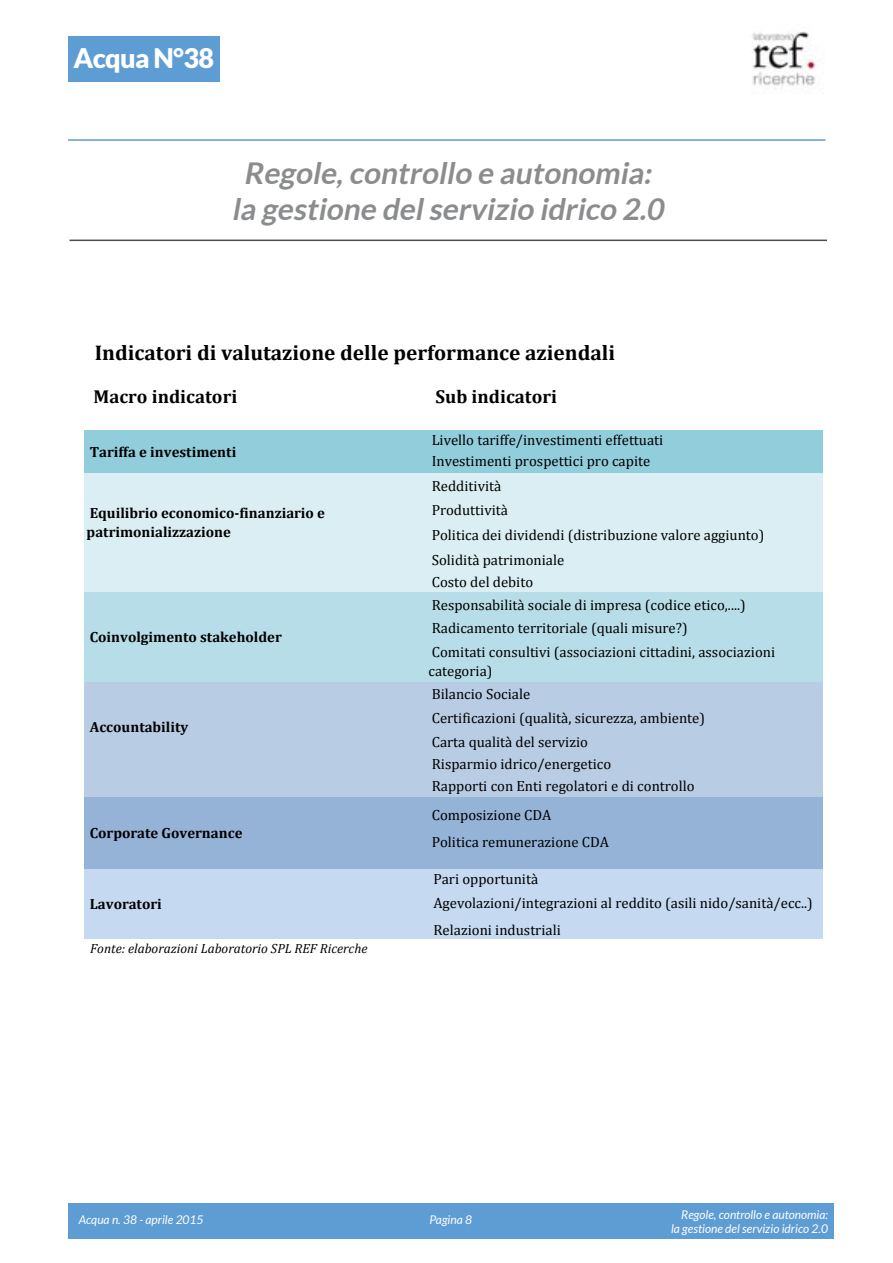
<style>
.page{position:relative;width:893px;height:1263px;background:#fff}
.page>*{position:absolute;margin:0;border:0;box-sizing:border-box;transform-origin:0 0}
.t1{font:italic 700 30px/36px "Lato";color:#8a8c8e;text-align:center}
.t2{font:900 27px "Lato";letter-spacing:-.025em;color:#fff}
.t3{font:700 21.3px "Cambria";color:#000}
.t4{font:700 18.75px "Cambria";color:#000}
.t5{font:14.7px/24.6px "Cambria";color:#000}
.t6{font:700 14.7px/18.5px "Cambria";color:#000}
.t7{font:italic 13.35px "Cambria";color:#000}
.t8{font:italic 12px/14.4px "Lato";color:#fff;text-align:right}
</style>
<div class="page">
<hr style="left:68px;top:139px;width:757px;height:2px;background:#5e9cd4">
<hr style="left:69px;top:240px;width:758px;height:1px;background:#4d4d4f">
<img style="left:752px;top:31px;width:64px;height:58px">
<div style="left:68px;top:36px;width:152px;height:46px;background:#5e9cd4"></div>
<div style="left:68px;top:1203px;width:765px;height:36px;background:#5e9cd4"></div>
<div style="left:84px;top:431px;width:739px;height:42px;background:#92cddc"></div>
<div style="left:84px;top:473px;width:739px;height:119px;background:#daeef3"></div>
<div style="left:84px;top:592px;width:739px;height:90px;background:#b7dee8"></div>
<div style="left:84px;top:682px;width:739px;height:116px;background:#b8cce4"></div>
<div style="left:84px;top:797px;width:739px;height:72px;background:#95b3d7"></div>
<div style="left:84px;top:869px;width:739px;height:70px;background:#c5d9f1"></div>
<h2 class="t2" style="left:74px;top:42px;width:142px">Acqua N°38</h2>
<h1 class="t1" style="left:232px;top:154px;width:439px">Regole,controllo e autonomia: la gestione delservizio idrico 2.0</h1>
<h3 class="t3" style="left:95px;top:337px;width:522px">Indicatori di valutazione delle performance aziendali</h3>
<p class="t4" style="left:93px;top:383px;width:145px">Macro indicatori</p>
<p class="t4" style="left:436px;top:383px;width:123px">Sub indicatori</p>
<p class="t5" style="left:432px;top:429px;width:233px;line-height:21.3px">Livello tariffe/investimenti effettuati<br>Investimenti prospettici pro capite</p>
<p class="t5" style="left:432px;top:473px;width:334px">Redditività<br>Produttività<br>Politica dei dividendi (distribuzione valore aggiunto)<br>Solidità patrimoniale</p>
<p class="t5" style="left:432px;top:571px;width:316px;line-height:22.2px">Costo del debito<br>Responsabilità sociale di impresa (codice etico,....)</p>
<p class="t5" style="left:432px;top:616px;width:345px;line-height:23.7px">Radicamento territoriale (quali misure?)<br>Comitati consultivi (associazioni cittadini, associazioni</p>
<p class="t5" style="left:428px;top:659px;width:278px;line-height:23.4px">categoria)<br>Bilancio Sociale<br>Certificazioni (qualità, sicurezza, ambiente)</p>
<p class="t5" style="left:432px;top:731px;width:264px;line-height:21.8px">Carta qualità del servizio<br>Risparmio idrico/energetico<br>Rapporti con Enti regolatori e di controllo</p>
<p class="t5" style="left:432px;top:802px;width:179px;line-height:26.5px">Composizione CDA<br>Politica remunerazione CDA</p>
<p class="t5" style="left:433px;top:866px;width:381px;line-height:24.2px">Pari opportunità<br>Agevolazioni/integrazioni al reddito (asili nido/sanità/ecc..)</p>
<p class="t5" style="left:433px;top:918px;width:129px">Relazioni industriali</p>
<p class="t7" style="left:90px;top:939px;width:279px">Fonte: elaborazioni Laboratorio SPL REF Ricerche</p>
<p class="t6" style="left:90px;top:442px;width:148px">Tariffa e investimenti</p>
<p class="t6" style="left:87px;top:503px;width:240px">Equilibrio economico-finanziario e patrimonializzazione</p>
<p class="t6" style="left:90px;top:627px;width:193px">Coinvolgimento stakeholder</p>
<p class="t6" style="left:90px;top:718px;width:100px">Accountability</p>
<p class="t6" style="left:90px;top:823px;width:154px">Corporate Governance</p>
<p class="t6" style="left:90px;top:894px;width:73px">Lavoratori</p>
<p class="t8" style="left:79px;top:1213px;width:126px">Acqua n. 38 - aprile 2015</p>
<p class="t8" style="left:429px;top:1213px;width:44px">Pagina 8</p>
<p class="t8" style="left:671px;top:1207px;width:159px">Regole, controllo e autonomia: la gestione del servizio idrico 2.0</p>
</div>
